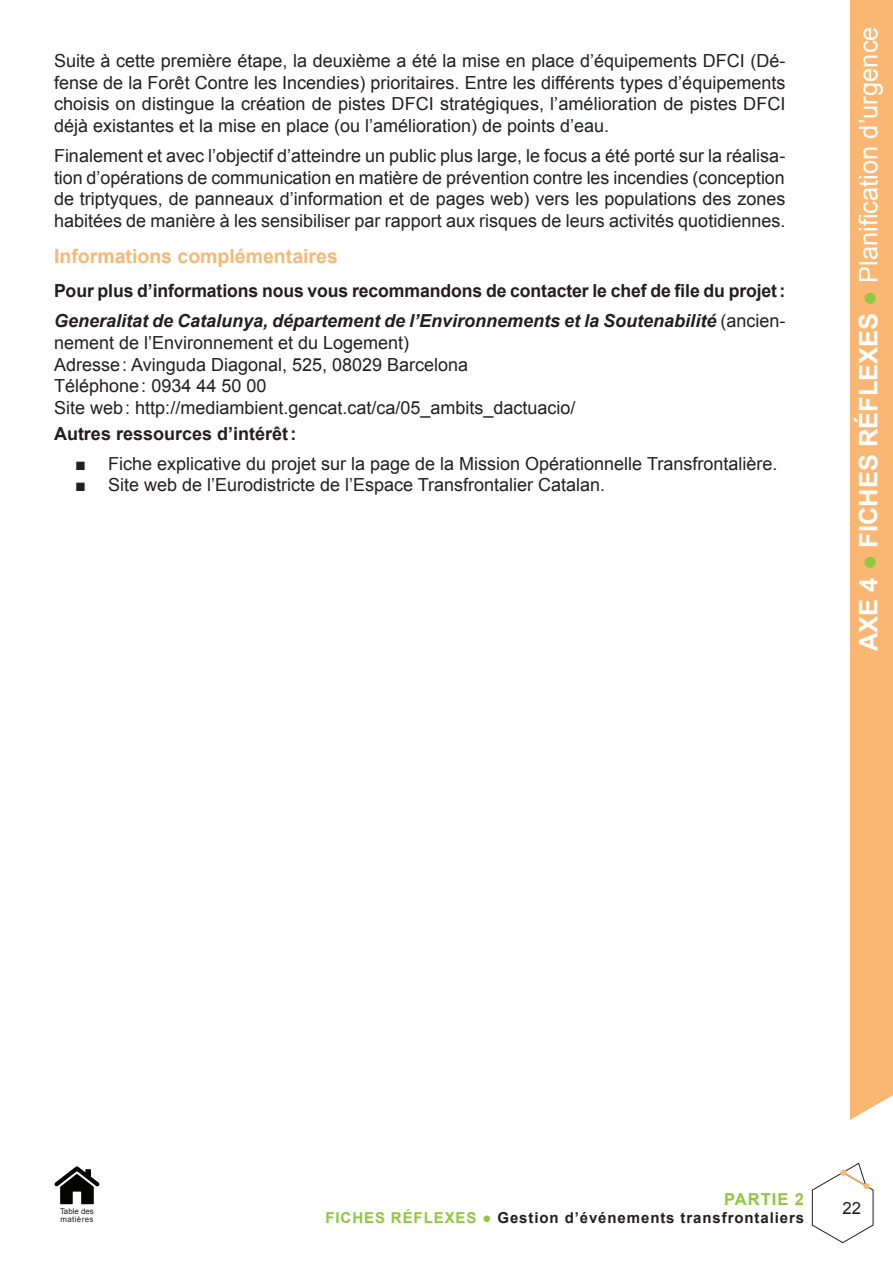
<style>
.page{position:relative;width:893px;height:1263px;background:#fff}
.page>*{position:absolute;margin:0;border:0;box-sizing:border-box;transform-origin:0 0}
.t1{font:25.5px "Arial";color:#fff}
.Titre_3{font:700 19.5px "Arial";color:#fab773}
.Bloc_texte{font:18px/21.6px "Arial";color:#231f20;text-align:justify}
.Bloc_texte-2{font:italic 700 18px/21.6px "Arial";color:#231f20}
.Bloc_texte-3{font:700 18px "Arial";letter-spacing:-.005em;color:#231f20}
.t2{font:16.8px "Arial";color:#231f20}
.t3{font:700 16.5px "Arial";letter-spacing:.06em;color:#8ec740}
.t4{font:700 15px "Arial";letter-spacing:.06em;color:#231f20}
.t5{font:7.95px/7.9px "Arial";letter-spacing:.05em;color:#231f20}
.s1{font-weight:400;font-style:normal}
.s2{font-weight:700}
.s3{color:#8ec740}
.s4{font-weight:400;color:#8ec740}
</style>
<div class="page">
<svg style="left:811px;top:1162px;width:63px;height:81px"></svg>
<div style="left:840px;top:1169px;width:7px;height:7px;background:#fab773;border-radius:50%"></div>
<div style="left:863px;top:1183px;width:7px;height:6px;background:#fab773;border-radius:50%"></div>
<div style="left:822px;top:1187px;width:41px;height:41px;background:#fff;border-radius:50%"></div>
<div style="left:850px;top:0;width:43px;height:1121px;background:#fab773"></div>
<svg style="left:850px;top:1095px;width:43px;height:26px"></svg>
<svg style="left:55px;top:1166px;width:44px;height:38px"></svg>
<p class="Bloc_texte" style="left:54px;top:50px;width:733px">Suite à cette première étape, la deuxième a été la mise en place d’équipements DFCI (Dé&shy;fense de la Forêt Contre les Incendies) prioritaires. Entre les différents types d’équipements choisis on distingue la création de pistes DFCI stratégiques, l’amélioration de pistes DFCI déjà existantes et la mise en place (ou l’amélioration) de points d’eau.</p>
<p class="Bloc_texte" style="left:54px;top:145px;width:733px">Finalement et avec l’objectif d’atteindre un public plus large, le focus a été porté sur la réalisa&shy;tion d’opérations de communication en matière de prévention contre les incendies (conception de triptyques, de panneaux d’information et de pages web) vers les populations des zones habitées de manière à les sensibiliser par rapport aux risques de leurs activités quotidiennes.</p>
<p class="Titre_3" style="left:54px;top:243px;width:285px">Informations complémentaires</p>
<p class="Bloc_texte-3" style="left:54px;top:279px;width:733px">Pour plus d’informations nous vous recommandons de contacter le chef de file du projet:</p>
<p class="Bloc_texte-2" style="left:54px;top:311px;width:733px">Generalitat de Catalunya, département de l’Environnements et la Soutenabilité <span class="s1">(ancien&shy;nement de l’Environnement et du Logement)</span></p>
<p class="Bloc_texte" style="left:54px;top:354px;width:416px">Adresse: Avinguda Diagonal, 525, 08029 Barcelona</p>
<p class="Bloc_texte" style="left:54px;top:375px;width:214px">Téléphone: 0934 44 50 00</p>
<p class="Bloc_texte" style="left:54px;top:397px;width:523px">Site web: http://mediambient.gencat.cat/ca/05_ambits_dactuacio/</p>
<p class="Bloc_texte-3" style="left:54px;top:421px;width:244px">Autres ressources d’intérêt:</p>
<p class="Bloc_texte" style="left:75px;top:453px;width:704px">■ Fiche explicative du projet sur la page de la Mission Opérationnelle Transfrontalière.</p>
<p class="Bloc_texte" style="left:75px;top:474px;width:531px">■ Site web de l’Eurodistricte de l’Espace Transfrontalier Catalan.</p>
<h1 class="t1" style="left:852px;top:651px;width:626px;rotate:-90deg"><span class="s2">AXE 4</span> <span class="s3">●</span> <span class="s2">FICHES RÉFLEXES</span> <span class="s3">●</span> Planification d’urgence</h1>
<h1 class="t1" style="left:852px;top:160px;width:135px;rotate:-90deg">Introduction</h1>
<p class="t5" style="left:60px;top:1207px;width:35px">Table des matières</p>
<p class="t3" style="left:724px;top:1188px;width:81px">PARTIE 2</p>
<p class="t4" style="left:325px;top:1207px;width:480px"><span class="s3">FICHES RÉFLEXES</span> <span class="s4">●</span> Gestion d’événements transfrontaliers</p>
<p class="t2" style="left:842px;top:1197px;width:20px">22</p>
</div>
